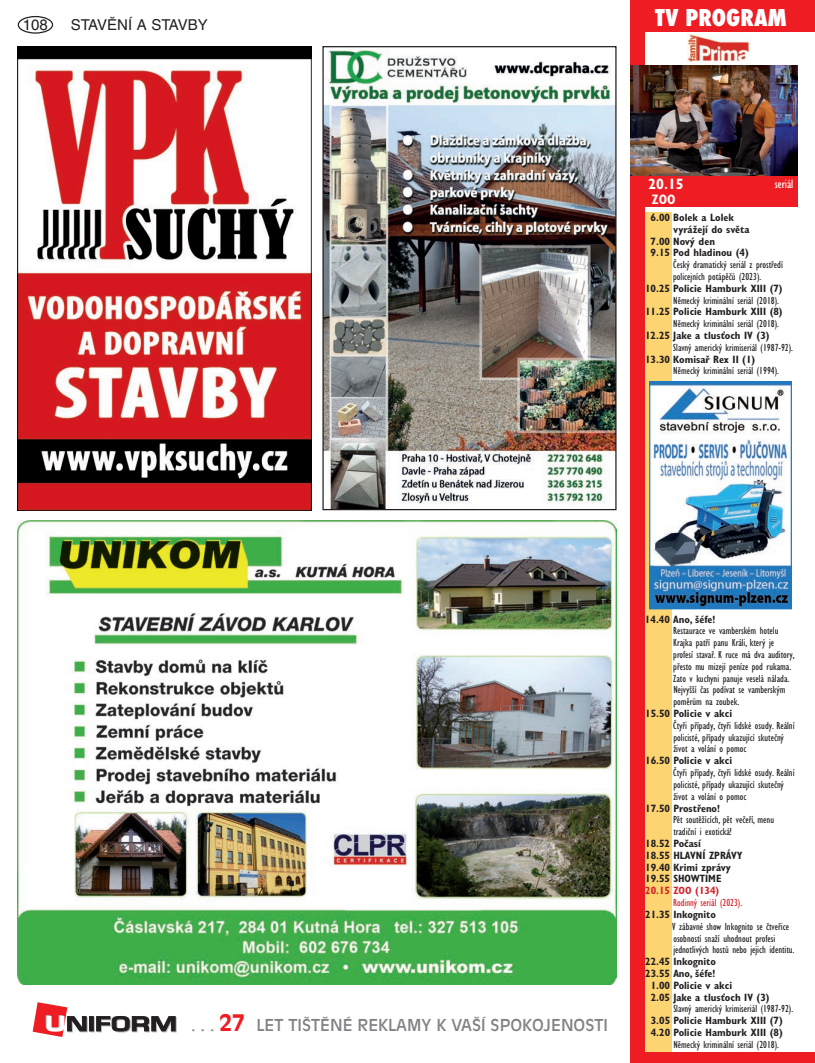
<style>
.page{position:relative;width:815px;height:1063px;background:#fff}
.page>*{position:absolute;margin:0;border:0;box-sizing:border-box;transform-origin:0 0}
.t1{font:800 condensed 22.5px "Futura";color:#fff}
.t2{font:16.25px "Antique Olive CE";color:#808285}
.t3{font:15px "Helvetica CE";color:#231f20}
.t4{font:700 condensed 15px "Gill Sans CE";color:#fff}
.t5{font:700 condensed 13.75px "Gill Sans CE";color:#fff}
.t6{font:condensed 12.5px "Gill Sans CE";color:#fff}
.t7{font:condensed 10.62px/11.9px "Gill Sans CE";color:#231f20}
.t8{font:700 condensed 10.62px/11.9px "Gill Sans CE";color:#231f20}
.t9{font:condensed 10.62px "Gill Sans CE";color:#d1232a}
.t10{font:700 condensed 10.62px "Gill Sans CE";color:#d1232a}
.s1{font-weight:700;font-size:22.5px;color:#ee1d23}
</style>
<div class="page">
<div style="left:18px;top:16px;width:35px;height:18px;border:1px solid #231f20;border-radius:50%"></div>
<svg style="left:90px;top:1017px;width:5px;height:15px"></svg>
<svg style="left:89px;top:1016px;width:5px;height:15px"></svg>
<svg style="left:96px;top:1016px;width:81px;height:16px"></svg>
<svg style="left:33px;top:1002px;width:55px;height:35px"></svg>
<div style="left:631px;top:0;width:184px;height:32px;background:#ee1d23"></div>
<div style="left:631px;top:175px;width:166px;height:32px;background:#ee1d23"></div>
<img style="left:687px;top:33px;width:63px;height:29px">
<div style="left:631px;top:0;width:14px;height:1063px;background:#ee1d23"></div>
<div style="left:631px;top:1052px;width:184px;height:11px;background:#ee1d23"></div>
<div style="left:645px;top:213px;width:26px;height:839px;background:#fdd472"></div>
<img style="left:631px;top:66px;width:166px;height:109px">
<img style="left:651px;top:383px;width:139px;height:224px">
<div style="left:649px;top:381px;width:143px;height:228px;border:1px solid #2079bf"></div>
<img style="left:18px;top:46px;width:294px;height:464px">
<img style="left:324px;top:50px;width:291px;height:458px">
<div style="left:322px;top:46px;width:295px;height:464px;border:1px solid #231f20"></div>
<img style="left:18px;top:521px;width:599px;height:464px">
<h3 class="t3" style="left:23px;top:16px;width:27px">108</h3>
<h3 class="t3" style="left:71px;top:16px;width:138px">STAVĚNÍ A STAVBY</h3>
<h1 class="t1" style="left:655px;top:2px;width:133px">TV PROGRAM</h1>
<h3 class="t4" style="left:648px;top:175px;width:37px">20.15</h3>
<p class="t5" style="left:652px;top:191px;width:25px">ZOO</p>
<p class="t6" style="left:775px;top:176px;width:20px">seriál</p>
<p class="t8" style="left:651px;top:211px;width:85px">6.00 Bolek a Lolek</p>
<p class="t8" style="left:673px;top:223px;width:78px">vyrážejí do světa</p>
<p class="t8" style="left:651px;top:235px;width:66px">7.00 Nový den</p>
<p class="t8" style="left:651px;top:247px;width:100px">9.15 Pod hladinou (4)</p>
<p class="t7" style="left:673px;top:259px;width:111px">Český dramatický seriál z prostředí policejních potápěčů (2023).</p>
<p class="t8" style="left:645px;top:282px;width:139px">10.25 Policie Hamburk XIII (7)</p>
<p class="t7" style="left:673px;top:294px;width:107px">Německý kriminální seriál (2018).</p>
<p class="t8" style="left:645px;top:306px;width:139px">11.25 Policie Hamburk XIII (8)</p>
<p class="t7" style="left:673px;top:318px;width:107px">Německý kriminální seriál (2018).</p>
<p class="t8" style="left:645px;top:330px;width:126px">12.25 Jake a tlusťoch IV (3)</p>
<p class="t7" style="left:673px;top:341px;width:121px">Slavný americký krimiseriál (1987-92).</p>
<p class="t8" style="left:645px;top:353px;width:112px">13.30 Komisař Rex II (1)</p>
<p class="t7" style="left:673px;top:365px;width:107px">Německý kriminální seriál (1994).</p>
<h2 class="t2" style="left:191px;top:1016px;width:418px">. . . <span class="s1">27</span> LET TIŠTĚNÉ REKLAMY K VAŠÍ SPOKOJENOSTI</h2>
<p class="t8" style="left:645px;top:613px;width:72px">14.40 Ano, šéfe!</p>
<p class="t7" style="left:673px;top:625px;width:123px">Restaurace ve vamberském hotelu Krajka patří panu Králi, který je profesí stavař. K ruce má dva auditory, přesto mu mizejí peníze pod rukama.<br>Zato v kuchyni panuje veselá nálada.<br>Nejvyšší čas podívat se vamberským poměrům na zoubek.</p>
<p class="t8" style="left:645px;top:708px;width:88px">15.50 Policie v akci</p>
<p class="t7" style="left:673px;top:719px;width:123px">Čtyři případy, čtyři lidské osudy. Reální policisté, případy ukazující skutečný život a volání o pomoc</p>
<p class="t8" style="left:645px;top:755px;width:88px">16.50 Policie v akci</p>
<p class="t7" style="left:673px;top:767px;width:123px">Čtyři případy, čtyři lidské osudy. Reální policisté, případy ukazující skutečný život a volání o pomoc</p>
<p class="t8" style="left:645px;top:802px;width:76px">17.50 Prostřeno!</p>
<p class="t7" style="left:673px;top:814px;width:102px">Pět soutěžících, pět večeří, menu tradiční i exotická!</p>
<p class="t8" style="left:645px;top:838px;width:99px">18.52 Počasí<br>18.55 HLAVNÍ ZPRÁVY<br>19.40 Krimi zprávy<br>19.55 SHOWTIME</p>
<p class="t10" style="left:645px;top:884px;width:76px">20.15 ZOO (134)</p>
<p class="t9" style="left:673px;top:896px;width:70px">Rodinný seriál (2023).</p>
<p class="t8" style="left:645px;top:908px;width:72px">21.35 Inkognito</p>
<p class="t7" style="left:672px;top:920px;width:124px">V zábavné show Inkognito se čtveřice osobností snaží uhodnout profesi jednotlivých hostů nebo jejich identitu.</p>
<p class="t8" style="left:645px;top:956px;width:72px">22.45 Inkognito</p>
<p class="t8" style="left:645px;top:967px;width:72px">23.55 Ano, šéfe!</p>
<p class="t8" style="left:651px;top:979px;width:83px">1.00 Policie v akci</p>
<p class="t8" style="left:651px;top:991px;width:120px">2.05 Jake a tlusťoch IV (3)</p>
<p class="t7" style="left:673px;top:1003px;width:121px">Slavný americký krimiseriál (1987-92).</p>
<p class="t8" style="left:651px;top:1015px;width:134px">3.05 Policie Hamburk XIII (7)<br>4.20 Policie Hamburk XIII (8)</p>
<p class="t7" style="left:673px;top:1038px;width:107px">Německý kriminální seriál (2018).</p>
</div>
